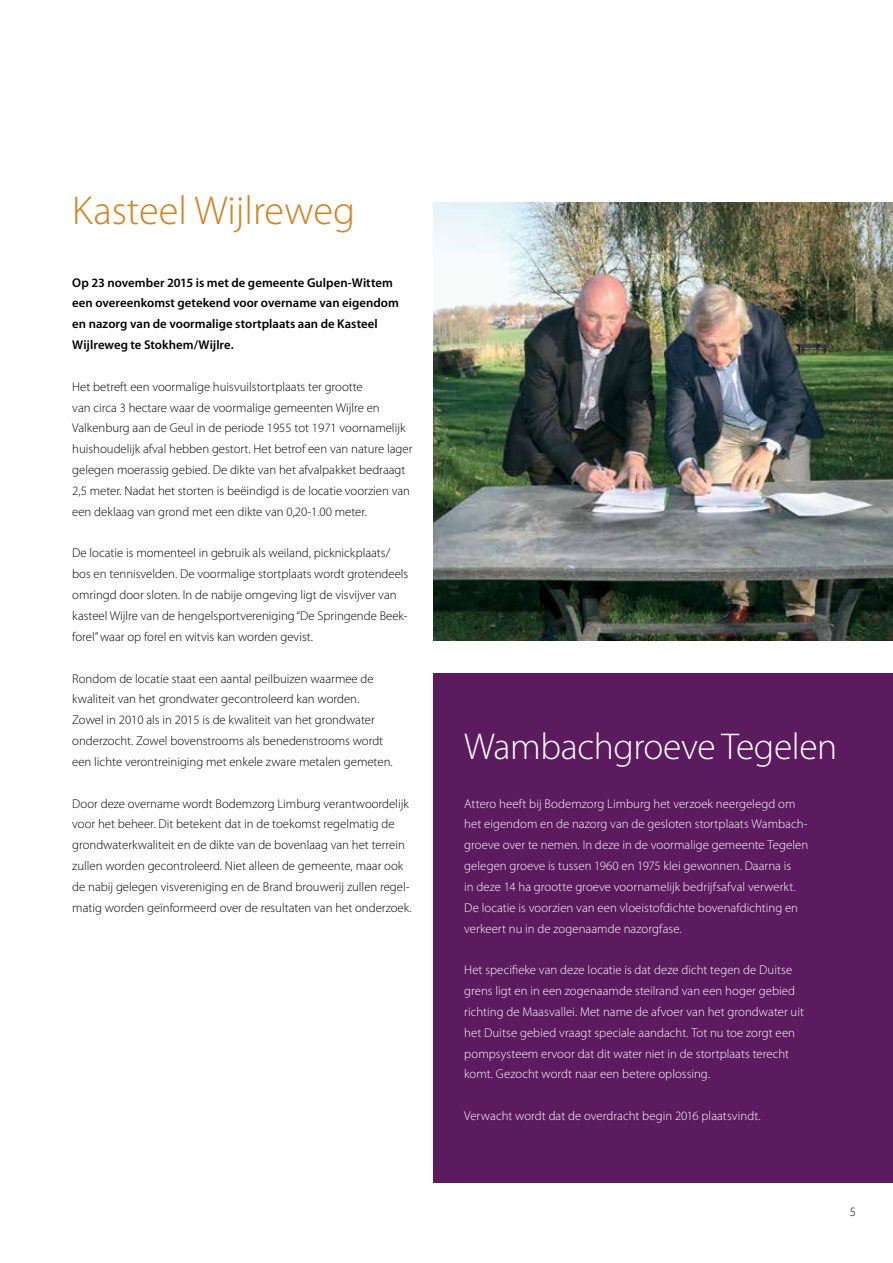
<style>
.page{position:relative;width:893px;height:1263px;background:#fff}
.page>*{position:absolute;margin:0;border:0;box-sizing:border-box;transform-origin:0 0}
.t1{font:300 40.5px "Myriad Pro";color:#d68119}
.t2{font:300 37.5px "Myriad Pro";letter-spacing:-.01em;color:#fff}
.t3{font:300 12.75px/20.9px "Myriad Pro";color:#000}
.t4{font:300 12.75px/20.9px "Myriad Pro";color:#fff}
.t5{font:600 12.75px/20.9px "Myriad Pro";letter-spacing:.005em;color:#000}
</style>
<div class="page">
<div style="left:434px;top:673px;width:459px;height:509px;background:#5b1b5e"></div>
<img style="left:434px;top:203px;width:459px;height:438px">
<h1 class="t1" style="left:72px;top:186px;width:284px">Kasteel Wijlreweg</h1>
<p class="t5" style="left:72px;top:272px;width:328px">Op 23 november 2015 is met de gemeente Gulpen-Wittem een overeenkomst getekend voor overname van eigendom en nazorg van de voormalige stortplaats aan de Kasteel Wijlreweg te Stokhem/Wijlre.</p>
<p class="t3" style="left:72px;top:376px;width:342px">Het betreft een voormalige huisvuilstortplaats ter grootte<br>van circa 3 hectare waar de voormalige gemeenten Wijlre en Valkenburg aan de Geul in de periode 1955 tot 1971 voornamelijk huishoudelijk afval hebben gestort. Het betrof een van nature lager gelegen moerassig gebied. De dikte van het afvalpakket bedraagt 2,5 meter. Nadat het storten is beëindigd is de locatie voorzien van een deklaag van grond met een dikte van 0,20-1.00 meter.</p>
<p class="t3" style="left:72px;top:543px;width:338px">De locatie is momenteel in gebruik als weiland, picknickplaats/ bos en tennisvelden. De voormalige stortplaats wordt grotendeels omringd door sloten. In de nabije omgeving ligt de visvijver van kasteel Wijlre van de hengelsportvereniging “De Springende Beek&shy;forel” waar op forel en witvis kan worden gevist.</p>
<p class="t3" style="left:72px;top:668px;width:322px">Rondom de locatie staat een aantal peilbuizen waarmee de kwaliteit van het grondwater gecontroleerd kan worden.<br>Zowel in 2010 als in 2015 is de kwaliteit van het grondwater onderzocht. Zowel bovenstrooms als benedenstrooms wordt een lichte verontreiniging met enkele zware metalen gemeten.</p>
<p class="t3" style="left:72px;top:793px;width:341px">Door deze overname wordt Bodemzorg Limburg verantwoordelijk voor het beheer. Dit betekent dat in de toekomst regelmatig de grondwaterkwaliteit en de dikte van de bovenlaag van het terrein zullen worden gecontroleerd. Niet alleen de gemeente, maar ook de nabij gelegen visvereniging en de Brand brouwerij zullen regel&shy;matig worden geïnformeerd over de resultaten van het onderzoek.</p>
<p class="t4" style="left:464px;top:793px;width:345px">Attero heeft bij Bodemzorg Limburg het verzoek neergelegd om het eigendom en de nazorg van de gesloten stortplaats Wambach&shy;groeve over te nemen. In deze in de voormalige gemeente Tegelen gelegen groeve is tussen 1960 en 1975 klei gewonnen. Daarna is<br>in deze 14 ha grootte groeve voornamelijk bedrijfsafval verwerkt.<br>De locatie is voorzien van een vloeistofdichte bovenafdichting en verkeert nu in de zogenaamde nazorgfase.</p>
<p class="t4" style="left:464px;top:959px;width:341px">Het specifieke van deze locatie is dat deze dicht tegen de Duitse grens ligt en in een zogenaamde steilrand van een hoger gebied richting de Maasvallei. Met name de afvoer van het grondwater uit het Duitse gebied vraagt speciale aandacht. Tot nu toe zorgt een pompsysteem ervoor dat dit water niet in de stortplaats terecht komt. Gezocht wordt naar een betere oplossing.</p>
<p class="t4" style="left:464px;top:1105px;width:298px">Verwacht wordt dat de overdracht begin 2016 plaatsvindt.</p>
<h2 class="t2" style="left:464px;top:724px;width:375px">Wambachgroeve Tegelen</h2>
<p class="t3" style="left:850px;top:1202px;width:8px">5</p>
</div>
